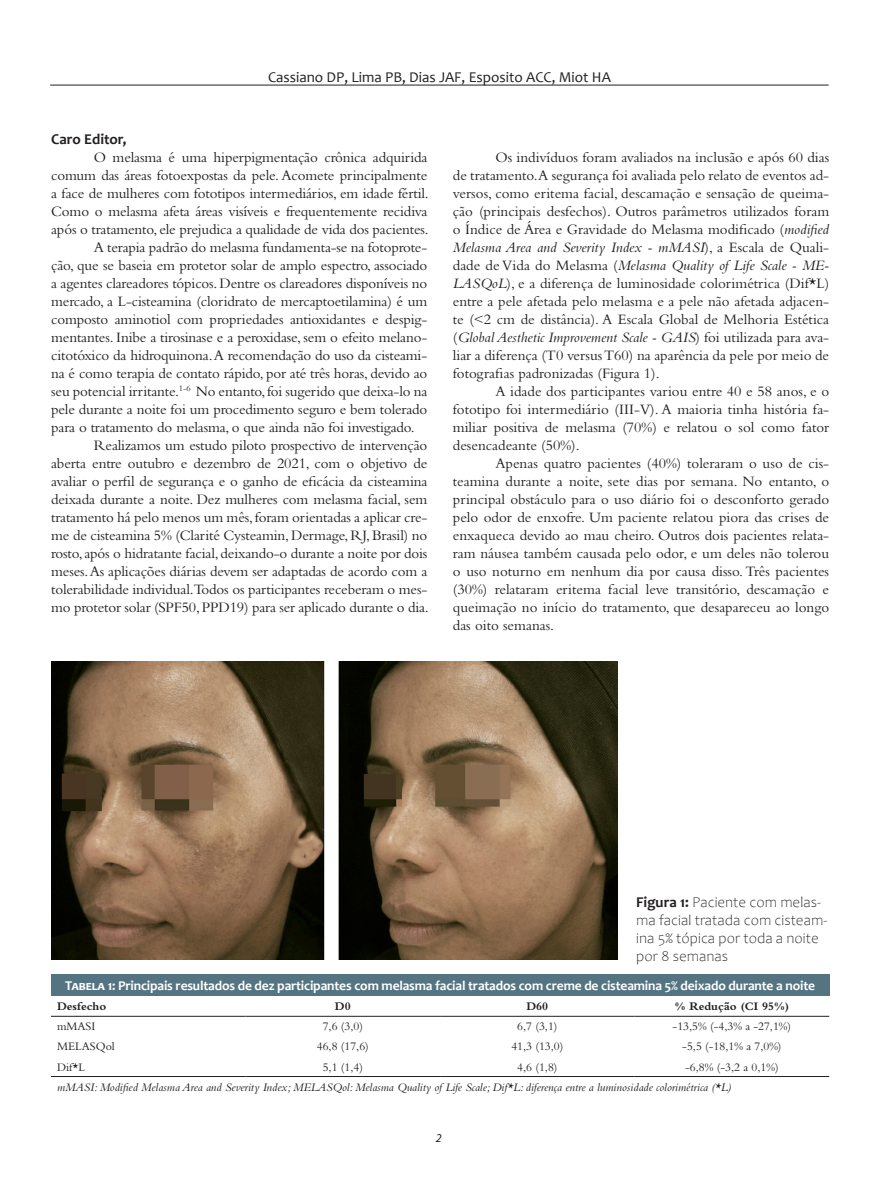
<style>
.page{position:relative;width:893px;height:1191px;background:#fff}
.page>*{position:absolute;margin:0;border:0;box-sizing:border-box;transform-origin:0 0}
.t1{font:15px/18px "Bembo Std";letter-spacing:-.01em;color:#231f20;text-align:justify}
.t2{font:300 15px/18px "Candara";color:#231f20}
.t3{font:15px "Candara";color:#231f20}
.t4{font:700 15px "Candara";color:#231f20}
.t5{font:700 13.5px "Candara";letter-spacing:-.01em;color:#fff}
.t6{font:italic 12px "Bembo Std";color:#231f20}
.t7{font:12px "Bembo Std";color:#231f20}
.t8{font:700 12px "Bembo Std";color:#231f20}
.t9{font:italic 12px "Myriad Pro";color:#231f20}
.s1{font-style:italic}
.s2{font-weight:700}
</style>
<div class="page">
<hr style="left:50px;top:85px;width:779px;height:1px;background:#231f20">
<img style="left:52px;top:661px;width:566px;height:299px">
<div style="left:51px;top:974px;width:778px;height:22px;background:#557482"></div>
<hr style="left:51px;top:1016px;width:195px;height:1px;background:#231f20">
<hr style="left:246px;top:1016px;width:194px;height:1px;background:#231f20">
<hr style="left:440px;top:1016px;width:195px;height:1px;background:#231f20">
<hr style="left:635px;top:1016px;width:194px;height:1px;background:#231f20">
<hr style="left:51px;top:1076px;width:195px;height:1px;background:#231f20">
<hr style="left:246px;top:1076px;width:194px;height:1px;background:#231f20">
<hr style="left:440px;top:1076px;width:195px;height:1px;background:#231f20">
<hr style="left:635px;top:1076px;width:194px;height:1px;background:#231f20">
<p class="t3" style="left:268px;top:67px;width:344px">Cassiano DP, Lima PB, Dias JAF, Esposito ACC, Miot HA</p>
<p class="t4" style="left:51px;top:130px;width:77px">Caro Editor,</p>
<p class="t1" style="left:51px;top:148px;width:379px;text-indent:43px">O melasma é uma hiperpigmentação crônica adquirida comum das áreas fotoexpostas da pele. Acomete principalmente a face de mulheres com fototipos intermediários, em idade fértil.<br>Como o melasma afeta áreas visíveis e frequentemente recidiva após o tratamento, ele prejudica a qualidade de vida dos pacientes.</p>
<p class="t1" style="left:51px;top:238px;width:378px;text-indent:43px">A terapia padrão do melasma fundamenta-se na fotoprote&shy;ção, que se baseia em protetor solar de amplo espectro, associado a agentes clareadores tópicos. Dentre os clareadores disponíveis no mercado, a L-cisteamina (cloridrato de mercaptoetilamina) é um composto aminotiol com propriedades antioxidantes e despig&shy;mentantes. Inibe a tirosinase e a peroxidase, sem o efeito melano&shy;citotóxico da hidroquinona. A recomendação do uso da cisteami&shy;na é como terapia de contato rápido, por até três horas, devido ao seu potencial irritante.<sup>1-6</sup> No entanto, foi sugerido que deixa-lo na pele durante a noite foi um procedimento seguro e bem tolerado para o tratamento do melasma, o que ainda não foi investigado.</p>
<p class="t1" style="left:51px;top:436px;width:379px;text-indent:43px">Realizamos um estudo piloto prospectivo de intervenção aberta entre outubro e dezembro de 2021, com o objetivo de avaliar o perfil de segurança e o ganho de eficácia da cisteamina deixada durante a noite. Dez mulheres com melasma facial, sem tratamento há pelo menos um mês, foram orientadas a aplicar cre&shy;me de cisteamina 5% (Clarité Cysteamin, Dermage, RJ, Brasil) no rosto, após o hidratante facial, deixando-o durante a noite por dois meses. As aplicações diárias devem ser adaptadas de acordo com a tolerabilidade individual.Todos os participantes receberam o mes&shy;mo protetor solar (SPF50, PPD19) para ser aplicado durante o dia.</p>
<p class="t1" style="left:453px;top:148px;width:378px;text-indent:43px">Os indivíduos foram avaliados na inclusão e após 60 dias de tratamento.A segurança foi avaliada pelo relato de eventos ad&shy;versos, como eritema facial, descamação e sensação de queima&shy;ção (principais desfechos). Outros parâmetros utilizados foram o Índice de Área e Gravidade do Melasma modificado (<span class="s1">modified Melasma Area and Severity Index - mMASI</span>), a Escala de Quali&shy;dade de Vida do Melasma (<span class="s1">Melasma Quality of Life Scale - ME-LASQoL</span>), e a diferença de luminosidade colorimétrica (Dif*L) entre a pele afetada pelo melasma e a pele não afetada adjacen&shy;te (&lt;2 cm de distância). A Escala Global de Melhoria Estética (<span class="s1">Global Aesthetic Improvement Scale - GAIS</span>) foi utilizada para ava&shy;liar a diferença (T0 versus T60) na aparência da pele por meio de fotografias padronizadas (Figura 1).</p>
<p class="t1" style="left:453px;top:382px;width:378px;text-indent:43px">A idade dos participantes variou entre 40 e 58 anos, e o fototipo foi intermediário (III-V). A maioria tinha história fa&shy;miliar positiva de melasma (70%) e relatou o sol como fator desencadeante (50%).</p>
<p class="t1" style="left:453px;top:454px;width:378px;text-indent:43px">Apenas quatro pacientes (40%) toleraram o uso de cis&shy;teamina durante a noite, sete dias por semana. No entanto, o principal obstáculo para o uso diário foi o desconforto gerado pelo odor de enxofre. Um paciente relatou piora das crises de enxaqueca devido ao mau cheiro. Outros dois pacientes relata&shy;ram náusea também causada pelo odor, e um deles não tolerou o uso noturno em nenhum dia por causa disso. Três pacientes (30%) relataram eritema facial leve transitório, descamação e queimação no início do tratamento, que desapareceu ao longo das oito semanas.</p>
<p class="t2" style="left:636px;top:893px;width:192px"><span class="s2">Figura 1:</span> Paciente com melas&shy;ma facial tratada com cisteam&shy;ina 5% tópica por toda a noite por 8 semanas</p>
<p class="t5" style="left:65px;top:977px;width:752px">Tabela 1: Principais resultados de dez participantes com melasma facial tratados com creme de cisteamina 5% deixado durante a noite</p>
<p class="t8" style="left:57px;top:999px;width:51px">Desfecho</p>
<p class="t8" style="left:335px;top:999px;width:17px">D0</p>
<p class="t8" style="left:526px;top:999px;width:23px">D60</p>
<p class="t8" style="left:675px;top:999px;width:116px">% Redução (CI 95%)</p>
<p class="t7" style="left:57px;top:1019px;width:40px">mMASI</p>
<p class="t7" style="left:323px;top:1019px;width:42px">7,6 (3,0)</p>
<p class="t7" style="left:517px;top:1019px;width:42px">6,7 (3,1)</p>
<p class="t7" style="left:673px;top:1019px;width:120px">-13,5% (-4,3% a -27,1%)</p>
<p class="t7" style="left:57px;top:1039px;width:59px">MELASQol</p>
<p class="t7" style="left:317px;top:1039px;width:54px">46,8 (17,6)</p>
<p class="t7" style="left:511px;top:1039px;width:54px">41,3 (13,0)</p>
<p class="t7" style="left:682px;top:1039px;width:101px">-5,5 (-18,1% a 7,0%)</p>
<p class="t7" style="left:57px;top:1059px;width:30px">Dif*L</p>
<p class="t7" style="left:323px;top:1059px;width:42px">5,1 (1,4)</p>
<p class="t7" style="left:517px;top:1059px;width:42px">4,6 (1,8)</p>
<p class="t7" style="left:685px;top:1059px;width:95px">-6,8% (-3,2 a 0,1%)</p>
<p class="t6" style="left:57px;top:1079px;width:676px">mMASI: Modified Melasma Area and Severity Index; MELASQol: Melasma Quality of Life Scale; Dif*L: diferença entre a luminosidade colorimétrica (*L)</p>
<p class="t9" style="left:436px;top:1130px;width:7px">2</p>
</div>
